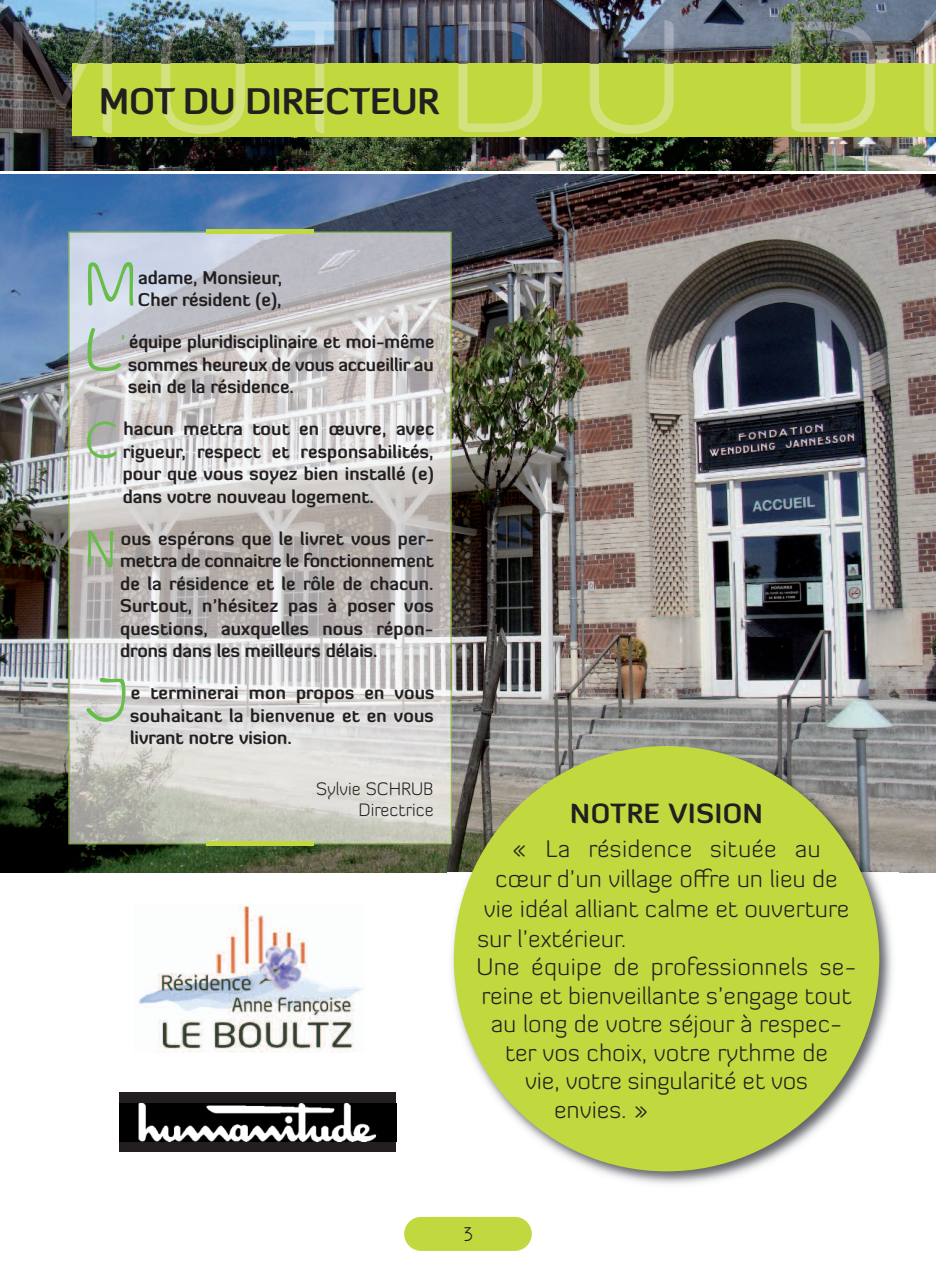
<style>
.page{position:relative;width:936px;height:1276px;background:#fff}
.page>*{position:absolute;margin:0;border:0;box-sizing:border-box;transform-origin:0 0}
.t1{font:68.55px "Fineliner Script";color:#67bd4a}
.t2{font:57.6px "Fineliner Script";color:#67bd4a}
.t3{font:700 36px "Diavlo";color:#231f20}
.t4{font:700 27px "Diavlo";letter-spacing:.025em;color:#231f20}
.t5{font:300 24px "Diavlo";color:#231f20;scale:1.05 1}
.t6{font:22.5px "Fineliner Script";color:#231f20}
.t7{font:700 18px/22.5px "Diavlo";color:#231f20;text-align:justify}
.t8{font:300 18px/21px "Diavlo";color:#231f20;text-align:right}
.s1{color:#67bd4a}
</style>
<div class="page">
<img style="left:0;top:174px;width:935px;height:698px">
<div style="left:404px;top:1216px;width:127px;height:35px;background:#c2d83f;border-radius:17px"></div>
<img style="left:71px;top:234px;width:378px;height:608px">
<img style="left:138px;top:904px;width:226px;height:149px">
<img style="left:447px;top:739px;width:451px;height:445px">
<img style="left:447px;top:739px;width:4px;height:105px">
<div style="left:454px;top:746px;width:425px;height:425px;background:#c2d83f;border-radius:50%"></div>
<div style="left:119px;top:1092px;width:277px;height:60px;background:#231f20"></div>
<img style="left:119px;top:1103px;width:277px;height:38px">
<hr style="left:206px;top:230px;width:108px;height:4px;background:#c2d83f">
<div style="left:206px;top:841px;width:108px;height:5px;background:#c2d83f"></div>
<img style="left:0;top:0;width:935px;height:170px">
<img style="left:14px;top:19px;width:919px;height:45px">
<img style="left:14px;top:64px;width:58px;height:70px">
<svg style="left:72px;top:64px;width:861px;height:70px;background:#c3d946"></svg>
<img style="left:93px;top:78px;width:842px;height:104px">
<img style="left:101px;top:78px;width:832px;height:56px">
<h3 class="t3" style="left:99px;top:88px;width:342px">MOT DU DIRECTEUR</h3>
<h1 class="t1" style="left:86px;top:249px;width:50px">M</h1>
<p class="t7" style="left:138px;top:268px;width:146px">adame, Monsieur,<br>Cher résident (e),</p>
<h1 class="t1" style="left:86px;top:313px;width:36px">L</h1>
<p class="t7" style="left:128px;top:332px;width:308px;text-indent:-7px"><span class="s1">’</span> équipe pluridisciplinaire et moi-même sommes heureux de vous accueillir au sein de la résidence.</p>
<h2 class="t2" style="left:86px;top:409px;width:32px">C</h2>
<p class="t7" style="left:123px;top:419px;width:313px">hacun mettra tout en œuvre, avec rigueur, respect et responsabilités, pour que vous soyez bien installé (e) dans votre nouveau logement.</p>
<h2 class="t2" style="left:86px;top:519px;width:30px">N</h2>
<p class="t7" style="left:120px;top:529px;width:315px">ous espérons que le livret vous per&shy;mettra de connaitre le fonctionnement de la résidence et le rôle de chacun.<br>Surtout, n’hésitez pas à poser vos questions, auxquelles nous répon&shy;drons dans les meilleurs délais.</p>
<h1 class="t1" style="left:86px;top:664px;width:42px">J</h1>
<p class="t7" style="left:130px;top:683px;width:306px">e terminerai mon propos en vous souhaitant la bienvenue et en vous livrant notre vision.</p>
<p class="t8" style="left:316px;top:780px;width:119px">Sylvie SCHRuB directrice</p>
<h3 class="t4" style="left:570px;top:803px;width:194px">NOTRE VISION</h3>
<h3 class="t5" style="left:512px;top:840px;width:295px">« La résidence située au</h3>
<h3 class="t5" style="left:495px;top:870px;width:328px">cœur d’un village offre un lieu de</h3>
<h3 class="t5" style="left:483px;top:900px;width:349px">vie idéal alliant calme et ouverture</h3>
<h3 class="t5" style="left:477px;top:930px;width:143px">sur l’extérieur.</h3>
<h3 class="t5" style="left:476px;top:958px;width:363px">une équipe de professionnels se-</h3>
<h3 class="t5" style="left:481px;top:987px;width:354px">reine et bienveillante s’engage tout</h3>
<h3 class="t5" style="left:490px;top:1015px;width:336px">au long de votre séjour à respec-</h3>
<h3 class="t5" style="left:505px;top:1044px;width:309px">ter vos choix, votre rythme de</h3>
<h3 class="t5" style="left:525px;top:1072px;width:271px">vie, votre singularité et vos</h3>
<h3 class="t5" style="left:554px;top:1101px;width:92px">envies. »</h3>
<p class="t6" style="left:463px;top:1222px;width:11px">3</p>
</div>
